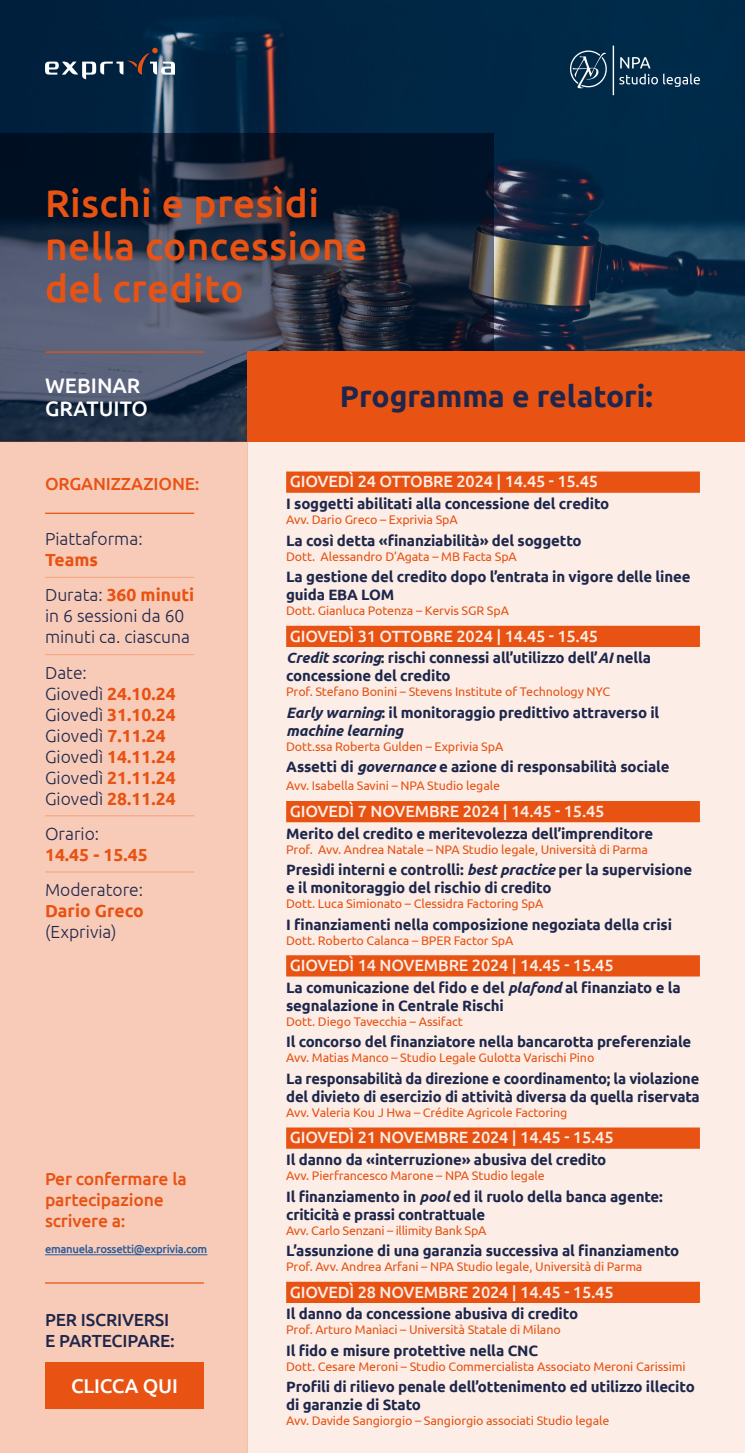
<style>
.page{position:relative;width:745px;height:1453px;background:#fff}
.page>*{position:absolute;margin:0;border:0;box-sizing:border-box;transform-origin:0 0}
.t1{font:500 38.75px/42.5px "Ubuntu";letter-spacing:.01em;color:#e85212}
.t2{font:700 30px "Ubuntu";color:#1e274b}
.t3{font:500 21px/22.5px "Ubuntu";color:#fff}
.t4{font:500 20px "Ubuntu";letter-spacing:-.01em;color:#fff}
.t5{font:300 17.5px/21px "Ubuntu";color:#1e274b}
.t6{font:500 17.5px/21px "Ubuntu";letter-spacing:-.01em;color:#e85212}
.t7{font:700 17.5px/35.1px "Ubuntu";color:#e85212}
.t8{font:500 17.5px/21px "Ubuntu";letter-spacing:-.01em;color:#1e274b}
.t9{font:500 16.25px "Ubuntu";letter-spacing:-.01em;color:#fdeee7}
.t10{font:700 15px/18px "Ubuntu";letter-spacing:-.01em;color:#1e274b}
.t11{font:12.5px "Ubuntu";letter-spacing:-.01em;color:#e85212}
.t12{font:500 11.25px "Ubuntu";letter-spacing:-.03em;color:#275b9b}
.s1{font-style:italic}
.s2{font-weight:300;color:#1e274b}
.s3{font-weight:700;color:#e85212}
</style>
<div class="page">
<img style="left:0;top:0;width:744px;height:351px">
<div style="left:247px;top:442px;width:497px;height:1011px;background:#fceee7"></div>
<svg style="left:0;top:133px;width:492px;height:309px;background:#283448"></svg>
<div style="left:0;top:442px;width:247px;height:1011px;background:#f8cbb8"></div>
<hr style="left:45px;top:577px;width:149px;height:1px;background:#f4a988">
<hr style="left:45px;top:654px;width:149px;height:1px;background:#f4a988">
<hr style="left:45px;top:815px;width:149px;height:1px;background:#f4a988">
<hr style="left:45px;top:871px;width:149px;height:1px;background:#f4a988">
<svg style="left:569px;top:50px;width:38px;height:38px"></svg>
<hr style="left:612px;top:46px;width:1px;height:49px;background:#fff">
<svg style="left:619px;top:57px;width:31px;height:11px"></svg>
<svg style="left:619px;top:74px;width:80px;height:13px"></svg>
<hr style="left:45px;top:351px;width:159px;height:2px;background:#e85212">
<hr style="left:45px;top:513px;width:149px;height:1px;background:#e85212">
<svg style="left:45px;top:48px;width:130px;height:31px;background:#394f64"></svg>
<div style="left:286px;top:471px;width:413px;height:22px;background:#e85212"></div>
<div style="left:286px;top:626px;width:413px;height:21px;background:#e85212"></div>
<div style="left:286px;top:801px;width:413px;height:21px;background:#e85212"></div>
<div style="left:286px;top:955px;width:413px;height:21px;background:#e85212"></div>
<div style="left:286px;top:1127px;width:413px;height:22px;background:#e85212"></div>
<div style="left:286px;top:1282px;width:413px;height:21px;background:#e85212"></div>
<div style="left:247px;top:351px;width:497px;height:91px;background:#e85212"></div>
<hr style="left:45px;top:1254px;width:162px;height:1px;background:#275b9b">
<hr style="left:45px;top:1282px;width:159px;height:1px;background:#e85212">
<div style="left:45px;top:1362px;width:159px;height:47px;background:#e85212"></div>
<h1 class="t1" style="left:45px;top:181px;width:323px">Rischi e presìdi nella concessione del credito</h1>
<h3 class="t3" style="left:45px;top:374px;width:104px">WEBINAR<br>GRATUITO</h3>
<h2 class="t2" style="left:339px;top:378px;width:314px">Programma e relatori:</h2>
<p class="t6" style="left:45px;top:473px;width:156px">ORGANIZZAZIONE:</p>
<p class="t9" style="left:289px;top:471px;width:309px">GIOVEDÌ 24 OTTOBRE 2024 | 14.45 - 15.45</p>
<p class="t10" style="left:286px;top:494px;width:324px">I soggetti abilitati alla concessione del credito</p>
<p class="t11" style="left:286px;top:512px;width:173px">Avv. Dario Greco – Exprivia SpA</p>
<p class="t10" style="left:286px;top:531px;width:297px">La così detta «finanziabilità» del soggetto</p>
<p class="t11" style="left:286px;top:548px;width:232px">Dott. Alessandro D’Agata – MB Facta SpA</p>
<p class="t10" style="left:286px;top:567px;width:405px">La gestione del credito dopo l’entrata in vigore delle linee guida EBA LOM</p>
<p class="t11" style="left:286px;top:603px;width:224px">Dott. Gianluca Potenza – Kervis SGR SpA</p>
<p class="t9" style="left:289px;top:626px;width:309px">GIOVEDÌ 31 OTTOBRE 2024 | 14.45 - 15.45</p>
<p class="t10" style="left:286px;top:649px;width:366px"><span class="s1">Credit scoring</span>: rischi connessi all’utilizzo dell’<span class="s1">AI</span> nella concessione del credito</p>
<p class="t11" style="left:286px;top:684px;width:325px">Prof. Stefano Bonini – Stevens Institute of Technology NYC</p>
<p class="t10" style="left:286px;top:703px;width:374px"><span class="s1">Early warning</span>: il monitoraggio predittivo attraverso il <span class="s1">machine learning</span></p>
<p class="t11" style="left:286px;top:739px;width:218px">Dott.ssa Roberta Gulden – Exprivia SpA</p>
<p class="t10" style="left:286px;top:758px;width:385px">Assetti di <span class="s1">governance</span> e azione di responsabilità sociale</p>
<p class="t11" style="left:286px;top:778px;width:215px">Avv. Isabella Savini – NPA Studio legale</p>
<p class="t9" style="left:289px;top:801px;width:316px">GIOVEDÌ 7 NOVEMBRE 2024 | 14.45 - 15.45</p>
<p class="t10" style="left:286px;top:824px;width:368px">Merito del credito e meritevolezza dell’imprenditore</p>
<p class="t11" style="left:286px;top:841px;width:363px">Prof. Avv. Andrea Natale – NPA Studio legale, Università di Parma</p>
<p class="t10" style="left:286px;top:860px;width:407px">Presìdi interni e controlli: <span class="s1">best practice</span> per la supervisione e il monitoraggio del rischio di credito</p>
<p class="t11" style="left:286px;top:896px;width:258px">Dott. Luca Simionato – Clessidra Factoring SpA</p>
<p class="t10" style="left:286px;top:915px;width:387px">I finanziamenti nella composizione negoziata della crisi</p>
<p class="t11" style="left:286px;top:932px;width:229px">Dott. Roberto Calanca – BPER Factor SpA</p>
<p class="t9" style="left:289px;top:955px;width:325px">GIOVEDÌ 14 NOVEMBRE 2024 | 14.45 - 15.45</p>
<p class="t10" style="left:286px;top:978px;width:396px">La comunicazione del fido e del <span class="s1">plafond</span> al finanziato e la segnalazione in Centrale Rischi</p>
<p class="t11" style="left:286px;top:1014px;width:178px">Dott. Diego Tavecchia – Assifact</p>
<p class="t10" style="left:286px;top:1033px;width:406px">Il concorso del finanziatore nella bancarotta preferenziale</p>
<p class="t11" style="left:286px;top:1050px;width:309px">Avv. Matias Manco – Studio Legale Gulotta Varischi Pino</p>
<p class="t10" style="left:286px;top:1069px;width:415px">La responsabilità da direzione e coordinamento; la violazione del divieto di esercizio di attività diversa da quella riservata</p>
<p class="t11" style="left:286px;top:1105px;width:282px">Avv. Valeria Kou J Hwa – Crédite Agricole Factoring</p>
<p class="t9" style="left:289px;top:1127px;width:325px">GIOVEDÌ 21 NOVEMBRE 2024 | 14.45 - 15.45</p>
<p class="t10" style="left:286px;top:1150px;width:321px">Il danno da «interruzione» abusiva del credito</p>
<p class="t11" style="left:286px;top:1168px;width:260px">Avv. Pierfrancesco Marone – NPA Studio legale</p>
<p class="t10" style="left:286px;top:1187px;width:378px">Il finanziamento in <span class="s1">pool</span> ed il ruolo della banca agente: criticità e prassi contrattuale</p>
<p class="t11" style="left:286px;top:1222px;width:202px">Avv. Carlo Senzani – illimity Bank SpA</p>
<p class="t10" style="left:286px;top:1241px;width:394px">L’assunzione di una garanzia successiva al finanziamento</p>
<p class="t11" style="left:286px;top:1259px;width:357px">Prof. Avv. Andrea Arfani – NPA Studio legale, Università di Parma</p>
<p class="t9" style="left:289px;top:1281px;width:325px">GIOVEDÌ 28 NOVEMBRE 2024 | 14.45 - 15.45</p>
<p class="t10" style="left:286px;top:1304px;width:293px">Il danno da concessione abusiva di credito</p>
<p class="t11" style="left:286px;top:1322px;width:276px">Prof. Arturo Manìaci – Università Statale di Milano</p>
<p class="t10" style="left:286px;top:1341px;width:253px">Il fido e misure protettive nella CNC</p>
<p class="t11" style="left:286px;top:1359px;width:400px">Dott. Cesare Meroni – Studio Commercialista Associato Meroni Carissimi</p>
<p class="t10" style="left:286px;top:1378px;width:410px">Profili di rilievo penale dell’ottenimento ed utilizzo illecito di garanzie di Stato</p>
<p class="t11" style="left:286px;top:1413px;width:324px">Avv. Davide Sangiorgio – Sangiorgio associati Studio legale</p>
<p class="t5" style="left:45px;top:528px;width:99px">Piattaforma:</p>
<p class="t7" style="left:45px;top:542px;width:151px">Teams<br><span class="s2">Durata:</span> 360 minuti</p>
<p class="t5" style="left:45px;top:605px;width:146px">in 6 sessioni da 60 minuti ca. ciascuna</p>
<p class="t5" style="left:45px;top:661px;width:132px">Date:<br>Giovedì <span class="s3">24.10.24<br></span>Giovedì <span class="s3">31.10.24<br></span>Giovedì <span class="s3">7.11.24<br></span>Giovedì <span class="s3">14.11.24<br></span>Giovedì <span class="s3">21.11.24<br></span>Giovedì <span class="s3">28.11.24</span></p>
<p class="t5" style="left:45px;top:822px;width:56px">Orario:</p>
<p class="t7" style="left:45px;top:837px;width:104px">14.45 - 15.45</p>
<p class="t5" style="left:45px;top:879px;width:99px">Moderatore:</p>
<p class="t7" style="left:45px;top:893px;width:100px">Dario Greco</p>
<p class="t5" style="left:45px;top:921px;width:73px">(Exprivia)</p>
<p class="t6" style="left:45px;top:1168px;width:143px">Per confermare la partecipazione scrivere a:</p>
<p class="t12" style="left:45px;top:1242px;width:164px">emanuela.rossetti@exprivia.com</p>
<p class="t8" style="left:45px;top:1309px;width:131px">PER ISCRIVERSI<br>E PARTECIPARE:</p>
<h3 class="t4" style="left:71px;top:1373px;width:108px">CLICCA QUI</h3>
</div>
